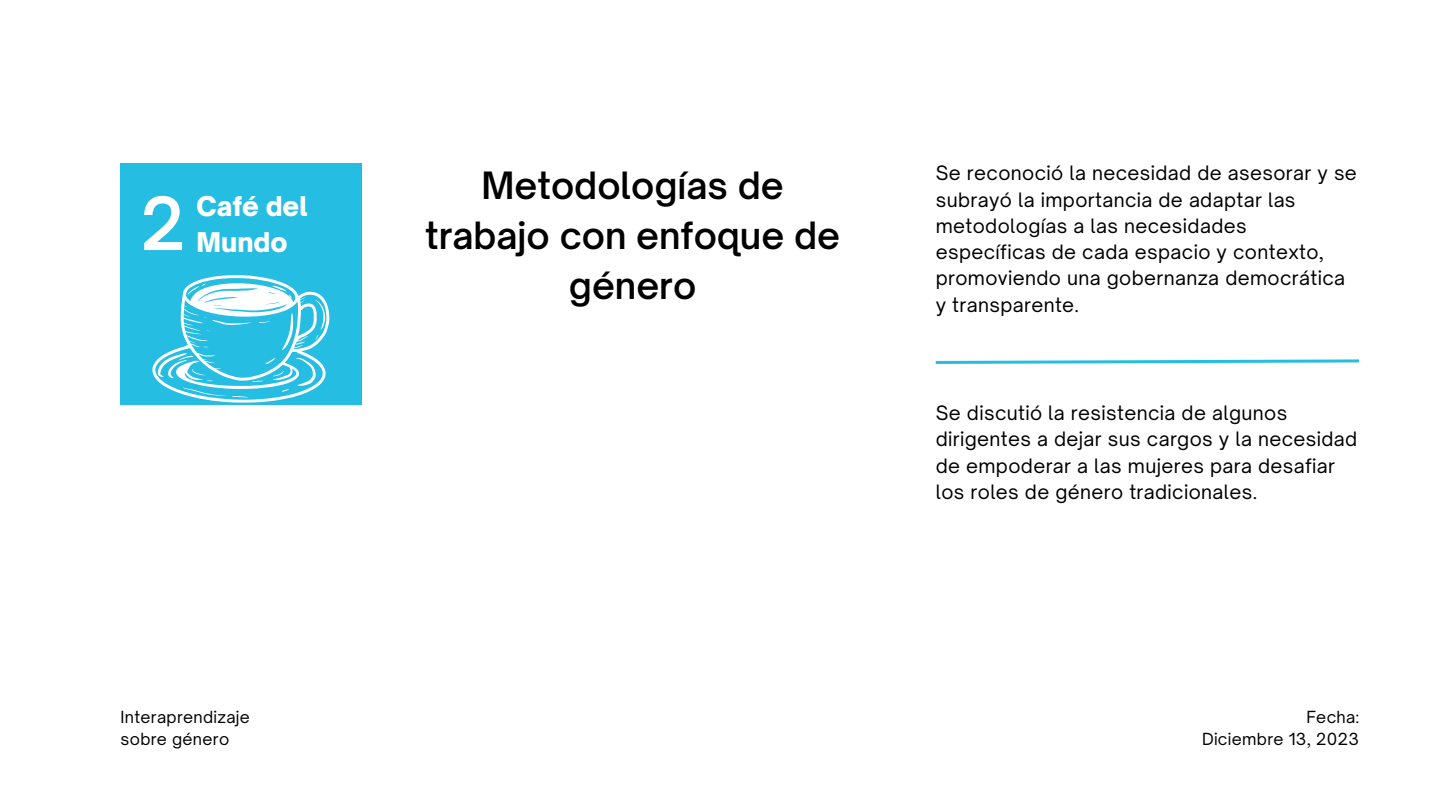
<style>
.page{position:relative;width:1440px;height:810px;background:#fff}
.page>*{position:absolute;margin:0;border:0;box-sizing:border-box;transform-origin:0 0}
.t1{font:600 70px "Open Sauce One";color:#fff}
.t2{font:600 36px/50.2px "Open Sauce One";color:#000;text-align:center}
.t3{font:900 26px "Open Sauce One";color:#fff}
.t4{font:19px/26.2px "Open Sauce One";letter-spacing:.02em;color:#000}
.t5{font:16px/21.8px "Open Sauce One";letter-spacing:.02em;color:#000}
</style>
<div class="page">
<div style="left:121px;top:164px;width:241px;height:241px;background:#26bde2"></div>
<svg style="left:152px;top:275px;width:177px;height:128px"></svg>
<svg style="left:935px;top:359px;width:424px;height:5px"></svg>
<p class="t1" style="left:140px;top:180px;width:47px">2</p>
<p class="t3" style="left:196px;top:190px;width:113px">Café del</p>
<p class="t3" style="left:196px;top:226px;width:93px">Mundo</p>
<p class="t2" style="left:425px;top:160px;width:417px">Metodologías de trabajo con enfoque de género</p>
<p class="t4" style="left:936px;top:160px;width:423px">Se reconoció la necesidad de asesorar y se subrayó la importancia de adaptar las metodologías a las necesidades específicas de cada espacio y contexto, promoviendo una gobernanza democrática y transparente.</p>
<p class="t4" style="left:936px;top:400px;width:423px">Se discutió la resistencia de algunos dirigentes a dejar sus cargos y la necesidad de empoderar a las mujeres para desafiar los roles de género tradicionales.</p>
<p class="t5" style="left:121px;top:706px;width:131px">Interaprendizaje sobre género</p>
<p class="t5" style="left:1306px;top:706px;width:54px">Fecha:</p>
<p class="t5" style="left:1202px;top:728px;width:158px">Diciembre 13, 2023</p>
</div>
